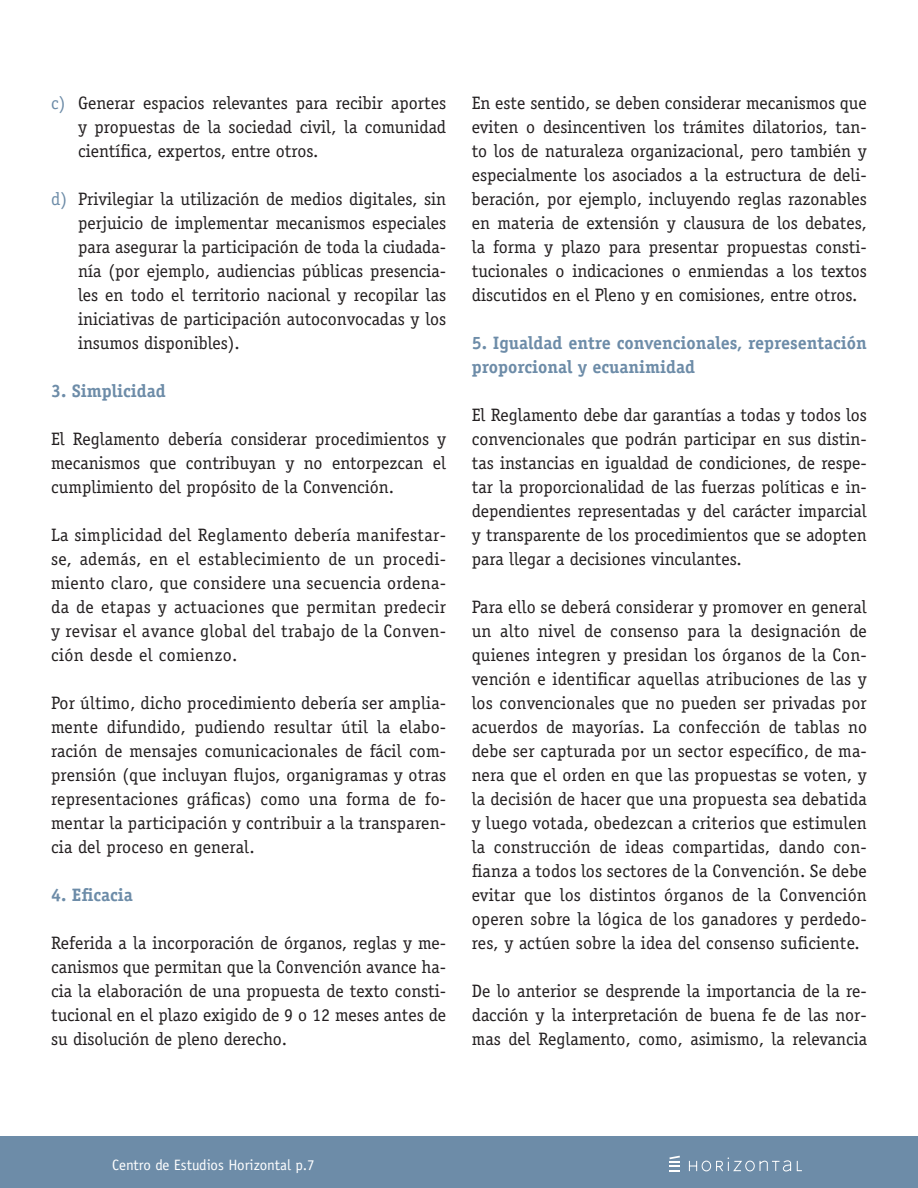
<style>
.page{position:relative;width:918px;height:1188px;background:#fff}
.page>*{position:absolute;margin:0;border:0;box-sizing:border-box;transform-origin:0 0}
.t1{font:18px/24px "Officina Serif Std";color:#231f20;text-align:justify}
.t2{font:700 18px/24px "Officina Serif Std";color:#6d8ca8}
.t3{font:15px "Officina Sans Std";color:#fff}
.s1{color:#6d8ca8}
</style>
<div class="page">
<div style="left:0;top:1136px;width:918px;height:52px;background:#6d8ca8"></div>
<svg style="left:669px;top:1156px;width:11px;height:16px"></svg>
<svg style="left:688px;top:1157px;width:114px;height:15px"></svg>
<p class="t1" style="left:78px;top:91px;width:370px;text-indent:-27px"><span class="s1">c)</span> Generar espacios relevantes para recibir aportes y propuestas de la sociedad civil, la comunidad científica, expertos, entre otros.</p>
<p class="t1" style="left:78px;top:187px;width:370px;text-indent:-27px"><span class="s1">d)</span> Privilegiar la utilización de medios digitales, sin perjuicio de implementar mecanismos especiales para asegurar la participación de toda la ciudada&shy;nía (por ejemplo, audiencias públicas presencia&shy;les en todo el territorio nacional y recopilar las iniciativas de participación autoconvocadas y los insumos disponibles).</p>
<p class="t2" style="left:51px;top:379px;width:116px">3. Simplicidad</p>
<p class="t1" style="left:51px;top:427px;width:397px">El Reglamento debería considerar procedimientos y mecanismos que contribuyan y no entorpezcan el cumplimiento del propósito de la Convención.</p>
<p class="t1" style="left:51px;top:523px;width:397px">La simplicidad del Reglamento debería manifestar&shy;se, además, en el establecimiento de un procedi&shy;miento claro, que considere una secuencia ordena&shy;da de etapas y actuaciones que permitan predecir y revisar el avance global del trabajo de la Conven&shy;ción desde el comienzo.</p>
<p class="t1" style="left:51px;top:691px;width:397px">Por último, dicho procedimiento debería ser amplia&shy;mente difundido, pudiendo resultar útil la elabo&shy;ración de mensajes comunicacionales de fácil com&shy;prensión (que incluyan flujos, organigramas y otras representaciones gráficas) como una forma de fo&shy;mentar la participación y contribuir a la transparen&shy;cia del proceso en general.</p>
<p class="t2" style="left:51px;top:883px;width:83px">4. Eficacia</p>
<p class="t1" style="left:51px;top:931px;width:397px">Referida a la incorporación de órganos, reglas y me&shy;canismos que permitan que la Convención avance ha&shy;cia la elaboración de una propuesta de texto consti&shy;tucional en el plazo exigido de 9 o 12 meses antes de su disolución de pleno derecho.</p>
<p class="t1" style="left:472px;top:91px;width:397px">En este sentido, se deben considerar mecanismos que eviten o desincentiven los trámites dilatorios, tan&shy;to los de naturaleza organizacional, pero también y especialmente los asociados a la estructura de deli&shy;beración, por ejemplo, incluyendo reglas razonables en materia de extensión y clausura de los debates, la forma y plazo para presentar propuestas consti&shy;tucionales o indicaciones o enmiendas a los textos discutidos en el Pleno y en comisiones, entre otros.</p>
<p class="t2" style="left:472px;top:331px;width:397px">5. Igualdad entre convencionales, representación proporcional y ecuanimidad</p>
<p class="t1" style="left:472px;top:403px;width:397px">El Reglamento debe dar garantías a todas y todos los convencionales que podrán participar en sus distin&shy;tas instancias en igualdad de condiciones, de respe&shy;tar la proporcionalidad de las fuerzas políticas e in&shy;dependientes representadas y del carácter imparcial y transparente de los procedimientos que se adopten para llegar a decisiones vinculantes.</p>
<p class="t1" style="left:472px;top:595px;width:397px">Para ello se deberá considerar y promover en general un alto nivel de consenso para la designación de quienes integren y presidan los órganos de la Con&shy;vención e identificar aquellas atribuciones de las y los convencionales que no pueden ser privadas por acuerdos de mayorías. La confección de tablas no debe ser capturada por un sector específico, de ma&shy;nera que el orden en que las propuestas se voten, y la decisión de hacer que una propuesta sea debatida y luego votada, obedezcan a criterios que estimulen la construcción de ideas compartidas, dando con&shy;fianza a todos los sectores de la Convención. Se debe evitar que los distintos órganos de la Convención operen sobre la lógica de los ganadores y perdedo&shy;res, y actúen sobre la idea del consenso suficiente.</p>
<p class="t1" style="left:472px;top:979px;width:397px">De lo anterior se desprende la importancia de la re&shy;dacción y la interpretación de buena fe de las nor&shy;mas del Reglamento, como, asimismo, la relevancia</p>
<p class="t3" style="left:112px;top:1156px;width:204px">Centro de Estudios Horizontal p.7</p>
</div>
